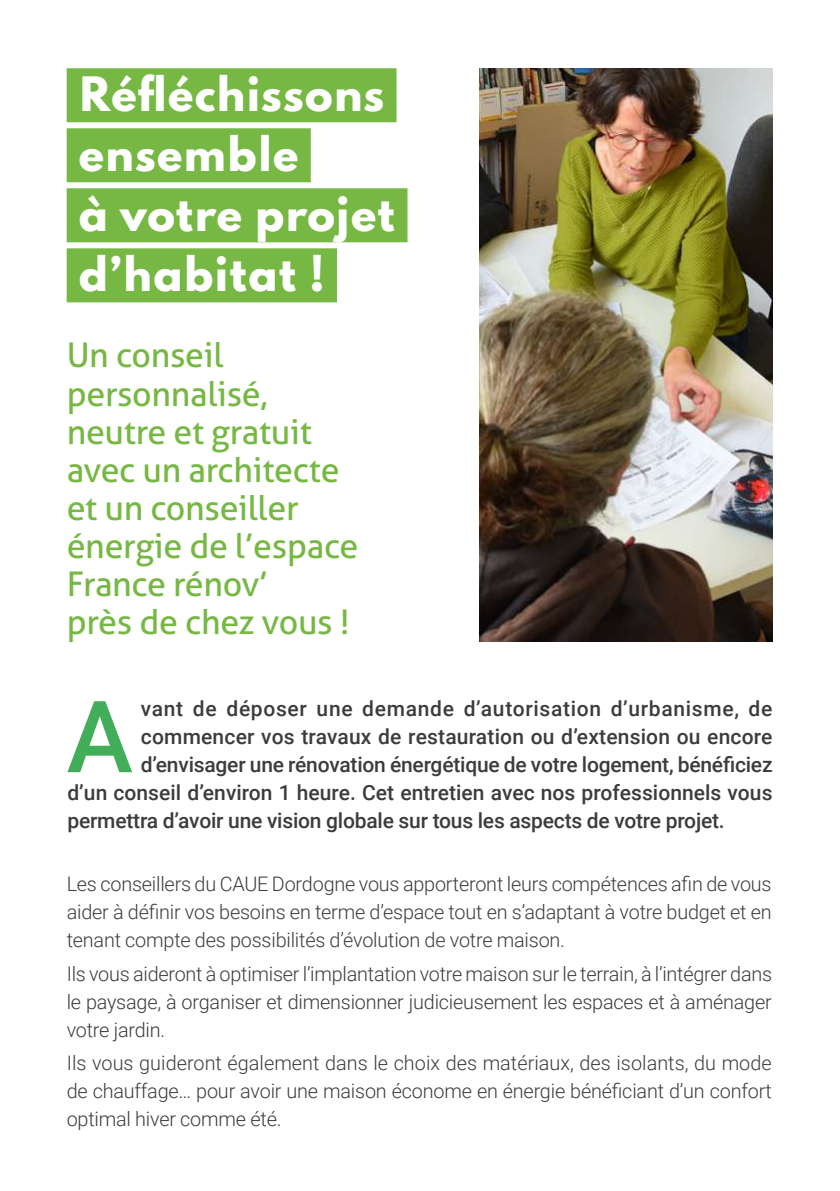
<style>
.page{position:relative;width:840px;height:1191px;background:#fff}
.page>*{position:absolute;margin:0;border:0;box-sizing:border-box;transform-origin:0 0}
.t1{font:500 99.8px "Roboto";color:#43ae5a}
.t2{font:800 42px/60px "Spartan";color:#fff}
.t3{font:34px/38px "Aller";letter-spacing:-.01em;color:#76b843}
.t4{font:500 21px "Roboto";color:#3c3c3b}
.t5{font:500 21px "Roboto";letter-spacing:.03em;color:#3c3c3b}
.t6{font:300 20px/28px "Roboto";letter-spacing:-.01em;color:#3c3c3b;text-align:justify}
</style>
<div class="page">
<img style="left:479px;top:68px;width:293px;height:574px">
<div style="left:67px;top:68px;width:329px;height:54px;background:#76b843"></div>
<div style="left:67px;top:128px;width:243px;height:54px;background:#76b843"></div>
<div style="left:67px;top:188px;width:340px;height:54px;background:#76b843"></div>
<div style="left:67px;top:248px;width:270px;height:54px;background:#76b843"></div>
<h2 class="t2" style="left:78px;top:63px;width:319px">Réfléchissons ensemble<br>à votre projet d’habitat !</h2>
<h3 class="t3" style="left:67px;top:336px;width:293px">Un conseil personnalisé, neutre et gratuit avec un architecte et un conseiller énergie de l’espace<br>France rénov’<br>près de chez vous !</h3>
<h1 class="t1" style="left:66px;top:667px;width:68px">A</h1>
<p class="t5" style="left:141px;top:694px;width:632px">vant de déposer une demande d’autorisation d’urbanisme, de</p>
<p class="t4" style="left:141px;top:722px;width:632px">commencer vos travaux de restauration ou d’extension ou encore</p>
<p class="t4" style="left:141px;top:750px;width:632px">d’envisager une rénovation énergétique de votre logement, bénéficiez</p>
<p class="t4" style="left:67px;top:778px;width:706px">d’un conseil d’environ 1 heure. Cet entretien avec nos professionnels vous</p>
<p class="t4" style="left:67px;top:806px;width:658px">permettra d’avoir une vision globale sur tous les aspects de votre projet.</p>
<p class="t6" style="left:67px;top:869px;width:706px">Les conseillers du CAUE Dordogne vous apporteront leurs compétences afin de vous aider à définir vos besoins en terme d’espace tout en s’adaptant à votre budget et en tenant compte des possibilités d’évolution de votre maison.</p>
<p class="t6" style="left:67px;top:959px;width:706px">Ils vous aideront à optimiser l’implantation votre maison sur le terrain, à l’intégrer dans le paysage, à organiser et dimensionner judicieusement les espaces et à aménager votre jardin.</p>
<p class="t6" style="left:67px;top:1048px;width:706px">Ils vous guideront également dans le choix des matériaux, des isolants, du mode de chauffage… pour avoir une maison économe en énergie bénéficiant d’un confort optimal hiver comme été.</p>
</div>
